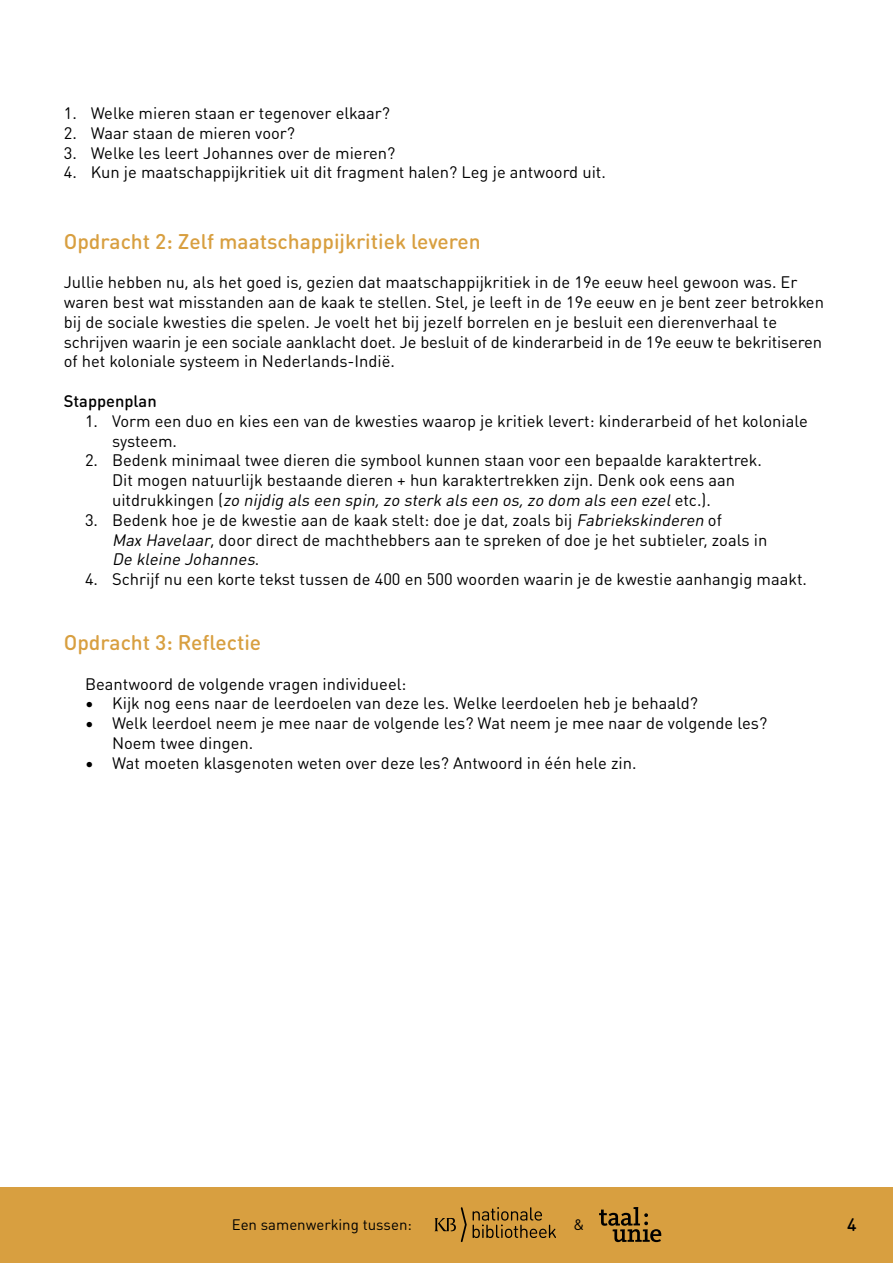
<style>
.page{position:relative;width:893px;height:1263px;background:#fff}
.page>*{position:absolute;margin:0;border:0;box-sizing:border-box;transform-origin:0 0}
.t1{font:500 21px "DIN Round Pro";color:#d89f40}
.t2{font:500 18px "DIN Round Pro";color:#000}
.t3{font:16.5px/19.8px "DIN Round Pro";color:#000}
.t4{font:500 16.5px "DIN Round Pro";color:#000}
.t5{font:15px "DIN Round Pro";color:#000}
.s1{font-style:italic}
</style>
<div class="page">
<div style="left:0;top:1187px;width:893px;height:76px;background:#d89f40"></div>
<svg style="left:473px;top:1207px;width:83px;height:31px"></svg>
<svg style="left:434px;top:1207px;width:33px;height:35px"></svg>
<svg style="left:599px;top:1207px;width:62px;height:35px"></svg>
<p class="t3" style="left:64px;top:102px;width:328px">1. Welke mieren staan er tegenover elkaar?</p>
<p class="t3" style="left:64px;top:122px;width:233px">2. Waar staan de mieren voor?</p>
<p class="t3" style="left:64px;top:142px;width:333px">3. Welke les leert Johannes over de mieren?</p>
<p class="t3" style="left:64px;top:162px;width:544px">4. Kun je maatschappijkritiek uit dit fragment halen? Leg je antwoord uit.</p>
<h2 class="t1" style="left:64px;top:225px;width:418px">Opdracht 2: Zelf maatschappijkritiek leveren</h2>
<p class="t3" style="left:64px;top:271px;width:762px">Jullie hebben nu, als het goed is, gezien dat maatschappijkritiek in de 19e eeuw heel gewoon was. Er waren best wat misstanden aan de kaak te stellen. Stel, je leeft in de 19e eeuw en je bent zeer betrokken bij de sociale kwesties die spelen. Je voelt het bij jezelf borrelen en je besluit een dierenverhaal te schrijven waarin je een sociale aanklacht doet. Je besluit of de kinderarbeid in de 19e eeuw te bekritiseren of het koloniale systeem in Nederlands-Indië.</p>
<h3 class="t4" style="left:64px;top:388px;width:94px">Stappenplan</h3>
<p class="t3" style="left:112px;top:410px;width:697px;text-indent:-27px">1. Vorm een duo en kies een van de kwesties waarop je kritiek levert: kinderarbeid of het koloniale systeem.</p>
<p class="t3" style="left:112px;top:450px;width:651px;text-indent:-27px">2. Bedenk minimaal twee dieren die symbool kunnen staan voor een bepaalde karaktertrek.<br>Dit mogen natuurlijk bestaande dieren + hun karaktertrekken zijn. Denk ook eens aan<br>u i t d ru k k i n g e n ( <span class="s1">zo nijdig als een spin,zo sterk als een os,zo dom als een ezel</span>e t c . ) .</p>
<p class="t3" style="left:112px;top:509px;width:657px;text-indent:-27px">3. Bedenk hoe je de kwestie aan de kaak stelt: doe je dat, zoals bij <span class="s1">Fabriekskinderen</span> of<br><span class="s1">MaxHavelaar</span>, door direct de machthebbers aan te spreken of doe je het subtieler, zoals in<br><span class="s1">De kleine Johannes</span>.</p>
<p class="t3" style="left:85px;top:568px;width:723px">4. Schrijf nu een korte tekst tussen de 400 en 500 woorden waarin je de kwestie aanhangig maakt.</p>
<h2 class="t1" style="left:64px;top:626px;width:199px">Opdracht 3: Reflectie</h2>
<p class="t3" style="left:85px;top:673px;width:323px">Beantwoord de volgende vragen individueel:</p>
<p class="t3" style="left:85px;top:693px;width:614px">• Kijk nog eens naar de leerdoelen van deze les. Welke leerdoelen heb je behaald?</p>
<p class="t3" style="left:112px;top:712px;width:657px;text-indent:-27px">• Welk leerdoel neem je mee naar de volgende les? Wat neem je mee naar de volgende les?<br>Noem twee dingen.</p>
<p class="t3" style="left:85px;top:752px;width:553px">• Wat moeten klasgenoten weten over deze les? Antwoord in één hele zin.</p>
<p class="t5" style="left:232px;top:1213px;width:182px">Een samenwerking tussen:</p>
<p class="t5" style="left:573px;top:1213px;width:12px">&amp;</p>
<p class="t2" style="left:847px;top:1211px;width:11px">4</p>
</div>
